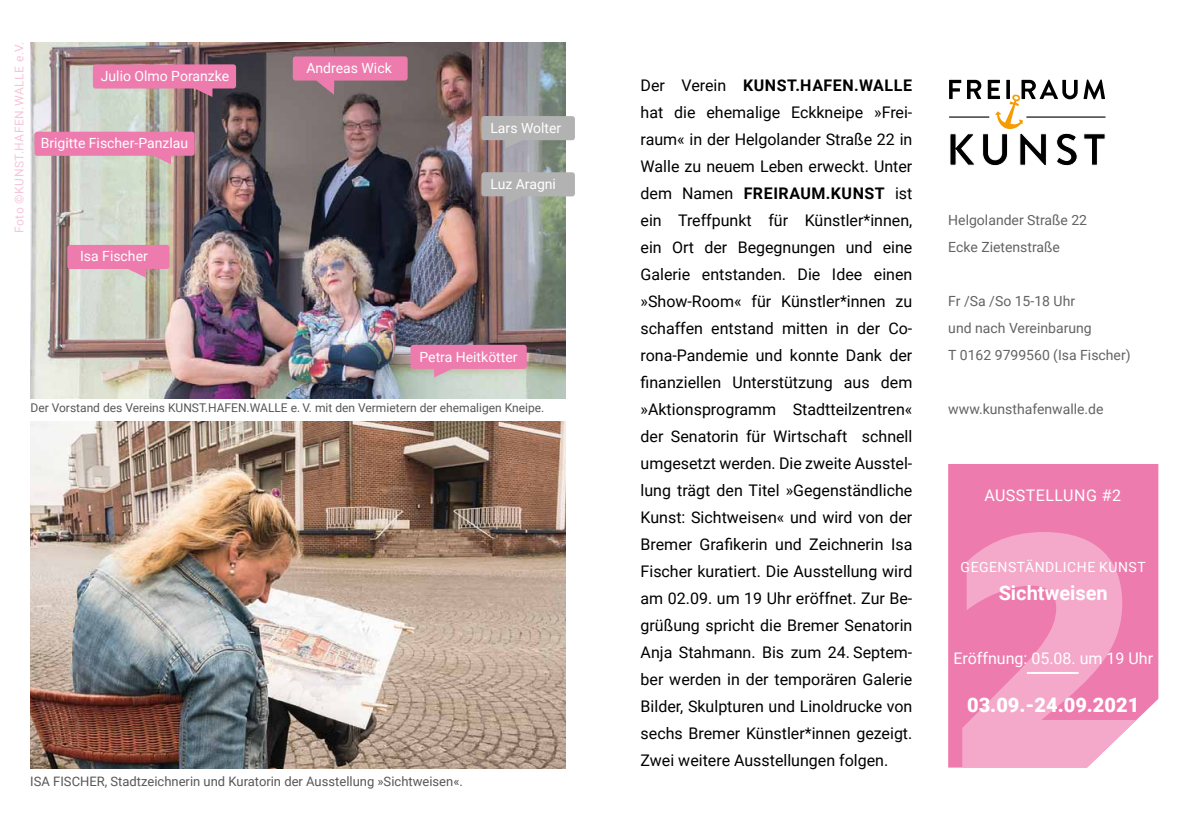
<style>
.page{position:relative;width:1191px;height:840px;background:#fff}
.page>*{position:absolute;margin:0;border:0;box-sizing:border-box;transform-origin:0 0}
.t1{font:900 20px "Roboto";color:#fff}
.t2{font:700 20px "Roboto";color:#fff}
.t3{font:16px/27px "Roboto";color:#000;text-align:justify}
.t4{font:16px "Roboto";color:#fff}
.t5{font:16px "Roboto";letter-spacing:.03em;color:#fff}
.t6{font:14px/27px "Roboto";color:#646363}
.t7{font:14px "Roboto";color:#fff}
.t8{font:14px "Roboto";letter-spacing:.035em;color:#fff}
.t9{font:13px "Roboto";color:#575756}
.t10{font:12px "Roboto";color:#575756}
.t11{font:12px "Roboto";letter-spacing:.04em;color:#f7c4dc}
.s1{font-weight:700}
</style>
<div class="page">
<img style="left:31px;top:42px;width:534px;height:356px">
<svg style="left:293px;top:56px;width:114px;height:39px"></svg>
<svg style="left:93px;top:64px;width:143px;height:33px"></svg>
<svg style="left:34px;top:131px;width:161px;height:33px"></svg>
<svg style="left:67px;top:245px;width:102px;height:32px"></svg>
<svg style="left:410px;top:344px;width:117px;height:33px"></svg>
<svg style="left:481px;top:172px;width:94px;height:33px"></svg>
<svg style="left:481px;top:116px;width:94px;height:32px"></svg>
<svg style="left:948px;top:464px;width:210px;height:303px;fill:#ee7bae"></svg>
<svg style="left:962px;top:531px;width:181px;height:236px;fill:#f4a9cb"></svg>
<svg style="left:949px;top:79px;width:156px;height:87px"></svg>
<hr style="left:1027px;top:671px;width:51px;height:2px;background:#fff">
<img style="left:31px;top:421px;width:534px;height:346px">
<p class="t11" style="left:11px;top:233px;width:192px;rotate:-90deg">Foto ©KUNST.HAFEN.WALLE e.V.</p>
<p class="t7" style="left:101px;top:66px;width:130px">Julio Olmo Poranzke</p>
<p class="t7" style="left:41px;top:133px;width:149px">Brigitte Fischer-Panzlau</p>
<p class="t7" style="left:80px;top:246px;width:69px">Isa Fischer</p>
<p class="t7" style="left:306px;top:58px;width:87px">Andreas Wick</p>
<p class="t7" style="left:490px;top:118px;width:72px">Lars Wolter</p>
<p class="t7" style="left:490px;top:174px;width:67px">Luz Aragni</p>
<p class="t7" style="left:419px;top:346px;width:100px">Petra Heitkötter</p>
<p class="t10" style="left:30px;top:399px;width:515px">Der Vorstand des Vereins KUNST.HAFEN.WALLE e. V. mit den Vermietern der ehemaligen Kneipe.</p>
<p class="t9" style="left:30px;top:771px;width:434px">ISA FISCHER, Stadtzeichnerin und Kuratorin der Ausstellung »Sichtweisen«.</p>
<p class="t3" style="left:640px;top:71px;width:273px">Der Verein <span class="s1">KUNST.HAFEN.WALLE </span>hat die ehemalige Eckkneipe »Frei&shy;raum« in der Helgolander Straße 22 in Walle zu neuem Leben erweckt. Unter dem Namen <span class="s1">FREIRAUM.KUNST</span> ist ein Treffpunkt für Künstler*innen, ein Ort der Begegnungen und eine Galerie entstanden. Die Idee einen »Show-Room« für Künstler*innen zu schaffen entstand mitten in der Co&shy;rona-Pandemie und konnte Dank der finanziellen Unterstützung aus dem »Aktionsprogramm Stadtteilzentren« der Senatorin für Wirtschaft schnell umgesetzt werden. Die zweite Ausstel&shy;lung trägt den Titel »Gegenständliche Kunst: Sichtweisen« und wird von der Bremer Grafikerin und Zeichnerin Isa Fischer kuratiert. Die Ausstellung wird am 02.09. um 19 Uhr eröffnet. Zur Be&shy;grüßung spricht die Bremer Senatorin Anja Stahmann. Bis zum 24. Septem&shy;ber werden in der temporären Galerie Bilder, Skulpturen und Linoldrucke von sechs Bremer Künstler*innen gezeigt.<br>Zwei weitere Ausstellungen folgen.</p>
<p class="t6" style="left:948px;top:206px;width:140px">Helgolander Straße 22<br>Ecke Zietenstraße</p>
<p class="t6" style="left:948px;top:287px;width:184px">Fr /Sa /So 15-18 Uhr<br>und nach Vereinbarung<br>T 0162 9799560 (Isa Fischer)</p>
<p class="t6" style="left:948px;top:395px;width:157px">www.kunsthafenwalle.de</p>
<p class="t5" style="left:984px;top:484px;width:138px">AUSSTELLUNG #2</p>
<p class="t8" style="left:960px;top:556px;width:187px">GEGENSTÄNDLICHE KUNST</p>
<p class="t2" style="left:998px;top:578px;width:111px">Sichtweisen</p>
<p class="t4" style="left:953px;top:646px;width:201px">Eröffnung: 05.08. um 19 Uhr</p>
<p class="t1" style="left:967px;top:690px;width:174px">03.09.-24.09.2021</p>
</div>
